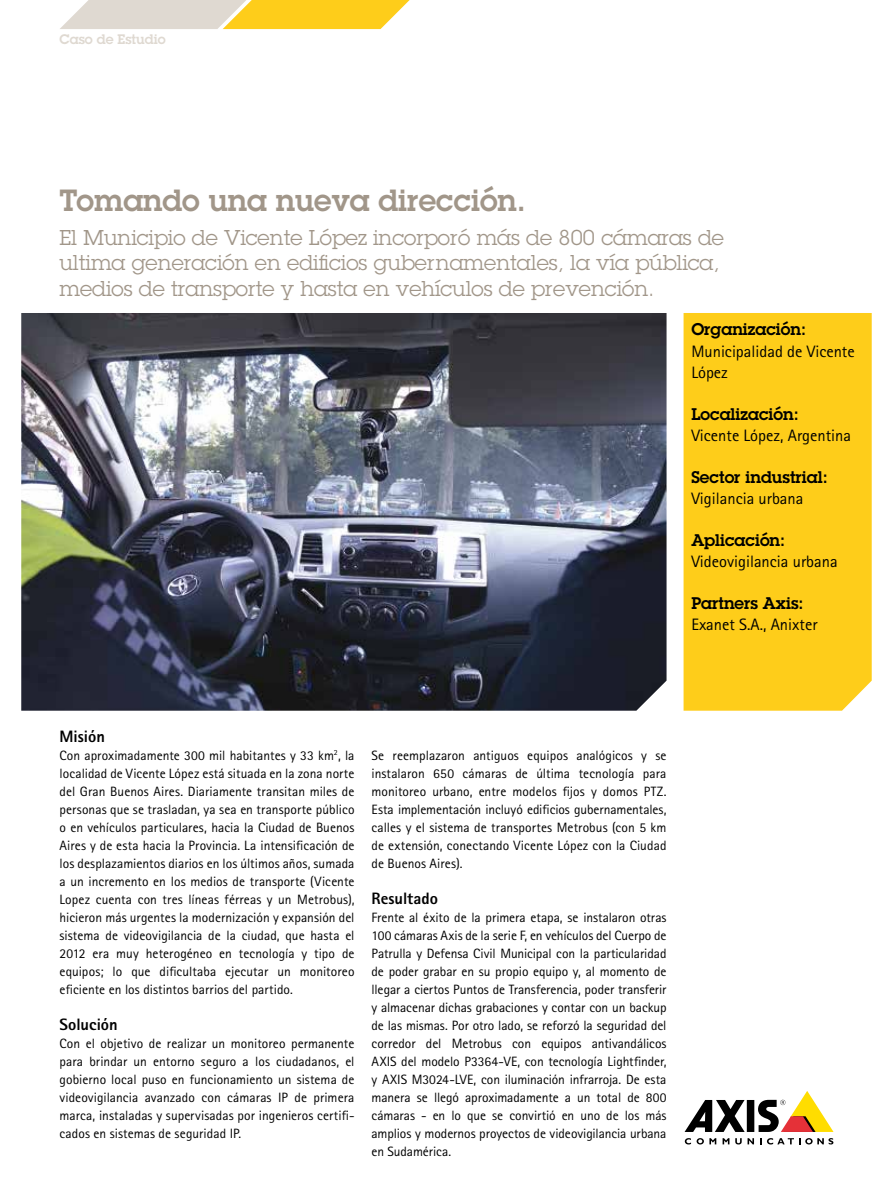
<style>
.page{position:relative;width:893px;height:1191px;background:#fff}
.page>*{position:absolute;margin:0;border:0;box-sizing:border-box;transform-origin:0 0}
.t1{font:600 30px "Lubalin Graph ECG";color:#a19689}
.t2{font:21px/25.5px "Lubalin Graph ECG";color:#a19689}
.t3{font:16.5px/21px "Rotis Sans Serif Pro";color:#000}
.t4{font:600 16.5px "Lubalin Graph ECG";color:#000}
.t5{font:800 16.5px "Rotis Sans Serif Pro";color:#000}
.t6{font:16.5px "Rotis Sans Cyrillic";color:#000}
.t7{font:13.5px/18px "Rotis Sans Serif Pro";letter-spacing:.005em;color:#000;text-align:justify}
.t8{font:600 13.5px "Lubalin Graph ECG";color:#dfd9d1}
</style>
<div class="page">
<div style="left:747px;top:1100px;width:7px;height:32px;background:#000"></div>
<svg style="left:685px;top:1100px;width:60px;height:32px"></svg>
<svg style="left:758px;top:1091px;width:75px;height:41px"></svg>
<svg style="left:685px;top:1138px;width:6px;height:6px"></svg>
<svg style="left:697px;top:1138px;width:19px;height:6px"></svg>
<svg style="left:723px;top:1138px;width:6px;height:6px"></svg>
<svg style="left:735px;top:1138px;width:19px;height:6px"></svg>
<svg style="left:760px;top:1138px;width:73px;height:6px"></svg>
<div style="left:684px;top:313px;width:188px;height:397px;background:#fecd1a"></div>
<img style="left:21px;top:313px;width:645px;height:397px">
<svg style="left:60px;top:0;width:350px;height:29px;background:#f0d782"></svg>
<p class="t8" style="left:60px;top:30px;width:108px">Caso de Estudio</p>
<h1 class="t1" style="left:60px;top:180px;width:468px">Tomando una nueva dirección.</h1>
<h2 class="t2" style="left:60px;top:224px;width:666px">El Municipio de Vicente López incorporó más de 800 cámaras de ultima generación en edificios gubernamentales, la vía pública, medios de transporte y hasta en vehículos de prevención.</h2>
<p class="t4" style="left:691px;top:319px;width:116px">Organización:</p>
<p class="t3" style="left:691px;top:340px;width:165px">Municipalidad de Vicente<br>López</p>
<p class="t4" style="left:691px;top:403px;width:109px">Localización:</p>
<p class="t3" style="left:691px;top:424px;width:161px">Vicente López, Argentina</p>
<p class="t4" style="left:691px;top:466px;width:138px">Sector industrial:</p>
<p class="t6" style="left:691px;top:488px;width:114px">Vigilancia urbana</p>
<p class="t4" style="left:691px;top:529px;width:95px">Aplicación:</p>
<p class="t3" style="left:691px;top:550px;width:148px">Videovigilancia urbana</p>
<p class="t4" style="left:691px;top:592px;width:114px">Partners Axis:</p>
<p class="t3" style="left:691px;top:613px;width:128px">Exanet S.A., Anixter</p>
<p class="t5" style="left:60px;top:725px;width:47px">Misión</p>
<p class="t7" style="left:60px;top:746px;width:297px">Con aproximadamente 300 mil habitantes y 33 km<sup>2</sup>, la localidad de Vicente López está situada en la zona norte del Gran Buenos Aires. Diariamente transitan miles de personas que se trasladan, ya sea en transporte público o en vehículos particulares, hacia la Ciudad de Buenos Aires y de esta hacia la Provincia. La intensificación de los desplazamientos diarios en los últimos años, sumada a un incremento en los medios de transporte (Vicente Lopez cuenta con tres líneas férreas y un Metrobus), hicieron más urgentes la modernización y expansión del sistema de videovigilancia de la ciudad, que hasta el 2012 era muy heterogéneo en tecnología y tipo de equipos; lo que dificultaba ejecutar un monitoreo eficiente en los distintos barrios del partido.</p>
<p class="t5" style="left:60px;top:1013px;width:60px">Solución</p>
<p class="t7" style="left:60px;top:1034px;width:297px">Con el objetivo de realizar un monitoreo permanente para brindar un entorno seguro a los ciudadanos, el gobierno local puso en funcionamiento un sistema de videovigilancia avanzado con cámaras IP de primera marca, instaladas y supervisadas por ingenieros certifi&shy;cados en sistemas de seguridad IP.</p>
<p class="t7" style="left:372px;top:746px;width:297px">Se reemplazaron antiguos equipos analógicos y se instalaron 650 cámaras de última tecnología para monitoreo urbano, entre modelos fijos y domos PTZ.<br>Esta implementación incluyó edificios gubernamentales, calles y el sistema de transportes Metrobus (con 5 km de extensión, conectando Vicente López con la Ciudad de Buenos Aires).</p>
<p class="t5" style="left:372px;top:887px;width:68px">Resultado</p>
<p class="t7" style="left:372px;top:908px;width:297px">Frente al éxito de la primera etapa, se instalaron otras 100 cámaras Axis de la serie F, en vehículos del Cuerpo de Patrulla y Defensa Civil Municipal con la particularidad de poder grabar en su propio equipo y, al momento de llegar a ciertos Puntos de Transferencia, poder transferir y almacenar dichas grabaciones y contar con un backup de las mismas. Por otro lado, se reforzó la seguridad del corredor del Metrobus con equipos antivandálicos AXIS del modelo P3364-VE, con tecnología Lightfinder, y AXIS M3024-LVE, con iluminación infrarroja. De esta manera se llegó aproximadamente a un total de 800 cámaras - en lo que se convirtió en uno de los más amplios y modernos proyectos de videovigilancia urbana en Sudamérica.</p>
</div>
